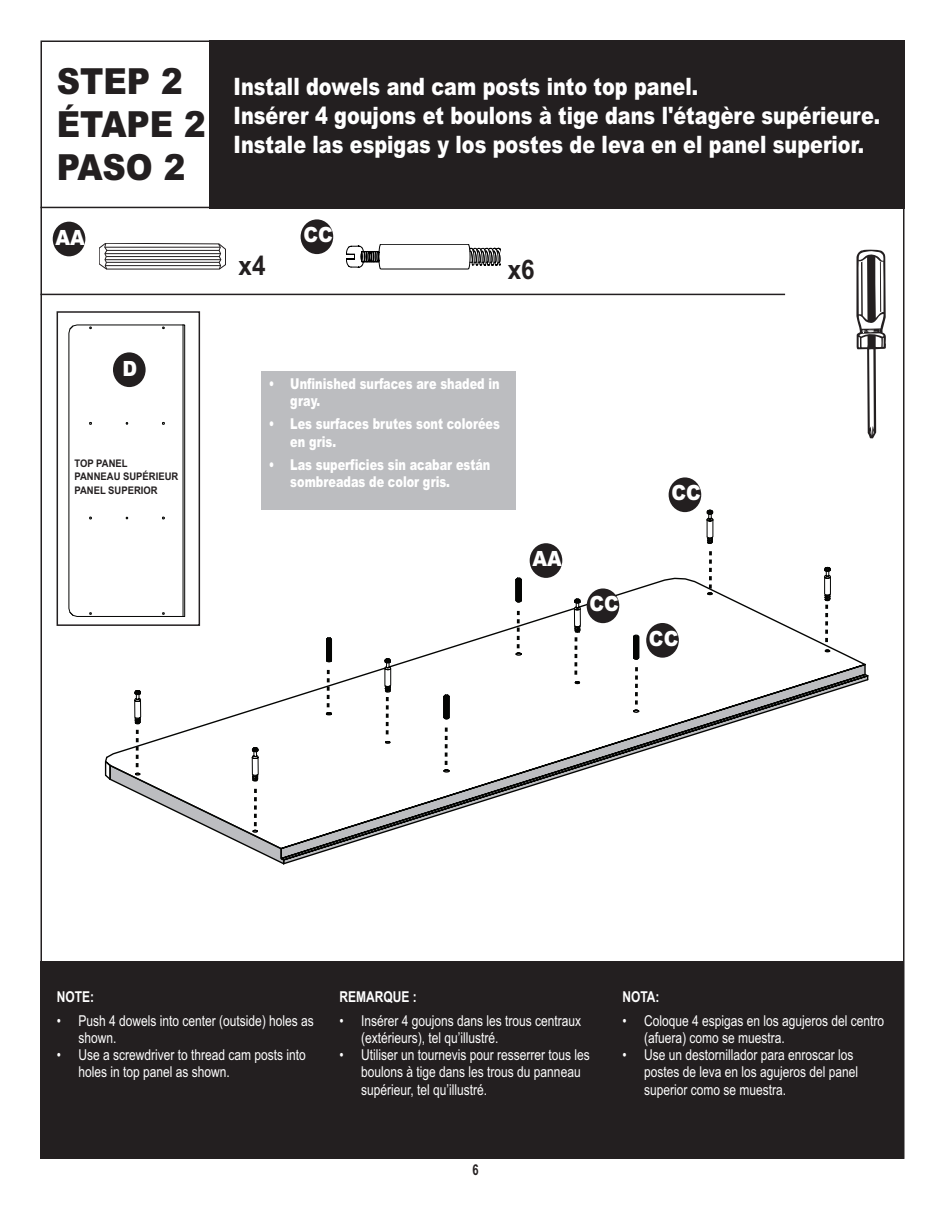
<style>
.page{position:relative;width:945px;height:1215px;background:#fff}
.page>*{position:absolute;margin:0;border:0;box-sizing:border-box;transform-origin:0 0}
.t1{font:900 36px/43.2px "Arial";color:#231f20;scale:.9 1}
.t2{font:700 27px "Arial";color:#231f20;scale:.9 1}
.t3{font:900 24px/28.8px "Arial";color:#fff;scale:.8 1}
.t4{font:900 21px "Arial";color:#fff;scale:.9 1}
.t5{font:15px/17.2px "Arial";color:#fff;scale:.8 1}
.t6{font:900 15px/17.2px "Arial";color:#fff;scale:.75 1}
.t7{font:700 15px "Arial";color:#fff;scale:.8 1}
.t8{font:700 15px "Arial Narrow";color:#231f20;scale:.9 1}
.t9{font:700 10.5px/12.6px "Arial";color:#231f20;scale:.9 1}
</style>
<div class="page">
<div style="left:209px;top:40px;width:695px;height:169px;background:#231f20"></div>
<hr style="left:40px;top:207px;width:210px;height:1px;background:#231f20">
<hr style="left:41px;top:294px;width:744px;height:1px;background:#231f20">
<div style="left:53px;top:222px;width:32px;height:34px;background:#231f20;border-radius:50%"></div>
<div style="left:40px;top:962px;width:864px;height:197px;background:#231f20"></div>
<div style="left:301px;top:219px;width:32px;height:35px;background:#231f20;border-radius:50%"></div>
<svg style="left:69px;top:243px;width:817px;height:621px"></svg>
<hr style="left:183px;top:325px;width:1px;height:291px;background:#040503">
<div style="left:57px;top:311px;width:143px;height:315px;border:2px solid #231f20"></div>
<div style="left:113px;top:352px;width:33px;height:35px;background:#231f20;border-radius:50%"></div>
<div style="left:669px;top:477px;width:32px;height:35px;background:#231f20;border-radius:50%"></div>
<div style="left:530px;top:543px;width:32px;height:35px;background:#231f20;border-radius:50%"></div>
<div style="left:587px;top:588px;width:32px;height:35px;background:#231f20;border-radius:50%"></div>
<div style="left:646px;top:623px;width:33px;height:35px;background:#231f20;border-radius:50%"></div>
<div style="left:262px;top:371px;width:254px;height:139px;background:#bcbdc0"></div>
<h1 class="t1" style="left:57px;top:60px;width:167px">STEP 2<br>ÉTAPE 2<br>PASO 2</h1>
<h3 class="t3" style="left:234px;top:73px;width:810px">Install dowels and cam posts into top panel.<br>Insérer 4 goujons et boulons à tige dans l'étagère supérieure.<br>Instale las espigas y los postes de leva en el panel superior.</h3>
<h3 class="t4" style="left:55px;top:225px;width:34px">AA</h3>
<h3 class="t4" style="left:123px;top:356px;width:18px">D</h3>
<h2 class="t2" style="left:238px;top:250px;width:32px">x4</h2>
<h3 class="t4" style="left:303px;top:223px;width:34px">CC</h3>
<h2 class="t2" style="left:508px;top:254px;width:32px">x6</h2>
<p class="t6" style="left:290px;top:375px;width:281px;text-indent:-22px">• Unfinished surfaces are shaded in gray.</p>
<p class="t6" style="left:290px;top:415px;width:281px;text-indent:-22px">• Les surfaces brutes sont colorées en gris.</p>
<p class="t6" style="left:290px;top:456px;width:268px;text-indent:-22px">• Las superficies sin acabar están sombreadas de color gris.</p>
<p class="t9" style="left:75px;top:457px;width:117px">TOP PANEL<br>PANNEAU SUPÉRIEUR</p>
<p class="t9" style="left:75px;top:484px;width:94px">PANEL SUPERIOR</p>
<h3 class="t4" style="left:671px;top:481px;width:34px">CC</h3>
<h3 class="t4" style="left:532px;top:547px;width:34px">AA</h3>
<h3 class="t4" style="left:589px;top:592px;width:34px">CC</h3>
<h3 class="t4" style="left:649px;top:626px;width:34px">CC</h3>
<p class="t7" style="left:57px;top:988px;width:48px">NOTE:</p>
<p class="t5" style="left:78px;top:1012px;width:296px;text-indent:-22px">• Push 4 dowels into center (outside) holes as shown.</p>
<p class="t5" style="left:78px;top:1046px;width:286px;text-indent:-22px">• Use a screwdriver to thread cam posts into holes in top panel as shown.</p>
<p class="t7" style="left:340px;top:988px;width:98px">REMARQUE :</p>
<p class="t5" style="left:361px;top:1012px;width:277px;text-indent:-22px">• Insérer 4 goujons dans les trous centraux (extérieurs), tel qu’illustré.</p>
<p class="t5" style="left:361px;top:1046px;width:287px;text-indent:-22px">• Utiliser un tournevis pour resserrer tous les boulons à tige dans les trous du panneau supérieur, tel qu’illustré.</p>
<p class="t8" style="left:472px;top:1162px;width:8px">6</p>
<p class="t7" style="left:622px;top:988px;width:48px">NOTA:</p>
<p class="t5" style="left:644px;top:1012px;width:302px;text-indent:-22px">• Coloque 4 espigas en los agujeros del centro (afuera) como se muestra.</p>
<p class="t5" style="left:644px;top:1046px;width:269px;text-indent:-22px">• Use un destornillador para enroscar los postes de leva en los agujeros del panel superior como se muestra.</p>
</div>
